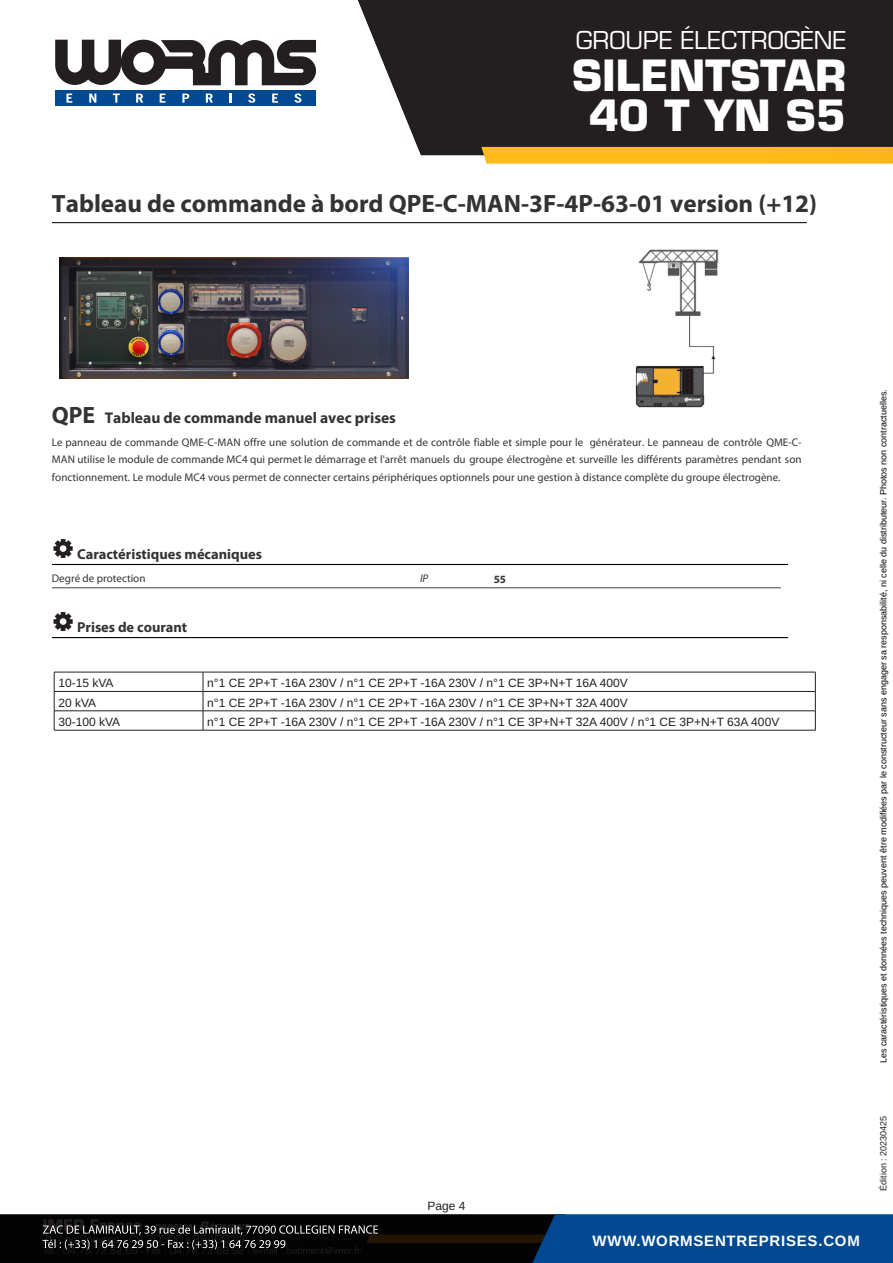
<style>
.page{position:relative;width:893px;height:1263px;background:#fff}
.page>*{position:absolute;margin:0;border:0;box-sizing:border-box;transform-origin:0 0}
.t1{font:700 42px/40.5px "Eurostile LT Std";color:#fff;text-align:center}
.t2{font:700 25.2px "Myriad Pro";color:#333}
.t3{font:24px "Eurostile LT Std";color:#fff}
.t4{font:700 15.6px "Myriad Pro";color:#333}
.t5{font:700 15px "Arimo";letter-spacing:.05em;color:#fff}
.t6{font:700 14.4px "Myriad Pro";color:#333}
.t7{font:12px "Arimo";color:#231f20}
.t8{font:11.1px/17.7px "Myriad Pro";letter-spacing:.005em;color:#333;text-align:justify}
.t9{font:italic 11.1px "Myriad Pro";color:#333}
.t10{font:700 11.1px "Myriad Pro";color:#333}
.t11{font:9px "Arimo";color:#000}
.t12{font:9px "Arimo";color:#231f20}
.s1{font-size:23.7px}
</style>
<div class="page">
<div style="left:358px;top:0;width:535px;height:155px;background:#231f20"></div>
<div style="left:481px;top:147px;width:412px;height:16px;background:#fdbc19"></div>
<svg style="left:55px;top:40px;width:261px;height:66px"></svg>
<svg style="left:0;top:1214px;width:893px;height:49px;background:#0d2944"></svg>
<hr style="left:52px;top:222px;width:755px;height:1px;background:#111">
<img style="left:53px;top:539px;width:20px;height:19px">
<hr style="left:52px;top:564px;width:736px;height:1px;background:#000">
<hr style="left:52px;top:587px;width:368px;height:1px;background:#555">
<hr style="left:420px;top:587px;width:74px;height:1px;background:#555">
<hr style="left:494px;top:587px;width:287px;height:1px;background:#555">
<img style="left:53px;top:612px;width:20px;height:19px">
<hr style="left:52px;top:637px;width:736px;height:1px;background:#000">
<img style="left:60px;top:257px;width:348px;height:121px">
<img style="left:635px;top:249px;width:84px;height:159px">
<hr style="left:54px;top:672px;width:149px;height:1px;background:#231f20">
<hr style="left:54px;top:691px;width:149px;height:1px;background:#231f20">
<hr style="left:54px;top:710px;width:149px;height:1px;background:#231f20">
<svg style="left:54px;top:672px;width:1px;height:58px"></svg>
<svg style="left:203px;top:673px;width:1px;height:57px"></svg>
<hr style="left:54px;top:730px;width:149px;height:1px;background:#231f20">
<hr style="left:203px;top:672px;width:612px;height:1px;background:#231f20">
<hr style="left:203px;top:691px;width:612px;height:1px;background:#231f20">
<hr style="left:203px;top:710px;width:612px;height:1px;background:#231f20">
<svg style="left:815px;top:672px;width:1px;height:58px"></svg>
<hr style="left:203px;top:730px;width:612px;height:1px;background:#231f20">
<h3 class="t3" style="left:576px;top:25px;width:272px">GROUPE ÉLECTROGÈNE</h3>
<h1 class="t1" style="left:572px;top:55px;width:276px">SILENTSTAR<br>40 T YN S5</h1>
<p class="t2" style="left:52px;top:187px;width:767px">Tableau de commande à bord QPE-C-MAN-3F-4P-63-01 version (+12)</p>
<p class="t4" style="left:52px;top:407px;width:346px"><span class="s1">QPE</span> Tableau de commande manuel avec prises</p>
<p class="t8" style="left:52px;top:433px;width:751px">Le panneau de commande QME-C-MAN offre une solution de commande et de contrôle fiable et simple pour le générateur. Le panneau de contrôle QME-C-MAN utilise le module de commande MC4 qui permet le démarrage et l'arrêt manuels du groupe électrogène et surveille les différents paramètres pendant son fonctionnement. Le module MC4 vous permet de connecter certains périphériques optionnels pour une gestion à distance complète du groupe électrogène.</p>
<p class="t6" style="left:77px;top:545px;width:186px">Caractéristiques mécaniques</p>
<p class="t8" style="left:52px;top:569px;width:95px">Degré de protection</p>
<p class="t9" style="left:420px;top:571px;width:10px">IP</p>
<p class="t10" style="left:494px;top:571px;width:14px">55</p>
<p class="t6" style="left:77px;top:618px;width:112px">Prises de courant</p>
<p class="t7" style="left:58px;top:675px;width:57px">10-15 kVA</p>
<p class="t7" style="left:207px;top:675px;width:422px">n°1 CE 2P+T -16A 230V / n°1 CE 2P+T -16A 230V / n°1 CE 3P+N+T 16A 400V</p>
<p class="t7" style="left:58px;top:694px;width:39px">20 kVA</p>
<p class="t7" style="left:207px;top:694px;width:422px">n°1 CE 2P+T -16A 230V / n°1 CE 2P+T -16A 230V / n°1 CE 3P+N+T 32A 400V</p>
<p class="t7" style="left:58px;top:713px;width:63px">30-100 kVA</p>
<p class="t7" style="left:207px;top:713px;width:574px">n°1 CE 2P+T -16A 230V / n°1 CE 2P+T -16A 230V / n°1 CE 3P+N+T 32A 400V / n°1 CE 3P+N+T 63A 400V</p>
<p class="t11" style="left:877px;top:1054px;width:675px;rotate:-90deg">Les c ractér stiques et données techniques peuvent être modifiées par le constructeur sans engager sa responsabilité, ni c lle du distributeur. Ph tos non contractu lles.</p>
<p class="t11" style="left:877px;top:1063px;width:675px;rotate:-90deg">Les caractéristiques et données techniques peuvent être modifiées par le constructeur sans engager sa responsabilité, ni celle du distributeur. Photos non contractuelles.</p>
<p class="t7" style="left:427px;top:1197px;width:40px">Page 4</p>
<h3 class="t5" style="left:593px;top:1230px;width:269px">WWW.WORMSENTREPRISES.COM</h3>
<h3 class="t5" style="left:745px;top:1230px;width:116px">WWW.IMER.FR</h3>
<p class="t12" style="left:877px;top:1191px;width:77px;rotate:-90deg">Édition : 20230425</p>
</div>
